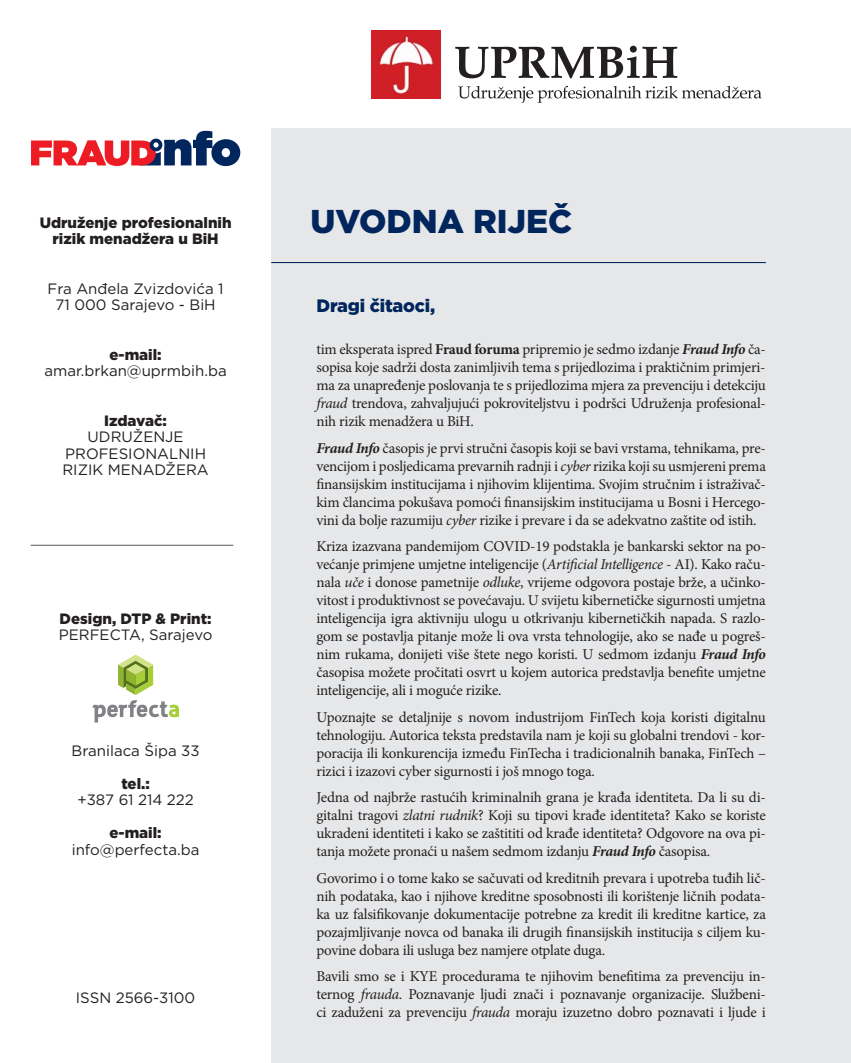
<style>
.page{position:relative;width:851px;height:1063px;background:#fff}
.page>*{position:absolute;margin:0;border:0;box-sizing:border-box;transform-origin:0 0}
.t1{font:900 33px "Gotham";color:#00265d}
.t2{font:900 18px "Gotham";letter-spacing:-.01em;color:#00265d}
.t3{font:15px/18px "Minion Pro";letter-spacing:-.015em;color:#231f20;text-align:justify}
.t4{font:15px/16.5px "Gotham";color:#231f20;text-align:center}
.t5{font:900 15px/16.5px "Gotham";color:#231f20;text-align:center}
.s1{font-weight:700}
.s2{font-weight:700;font-style:italic}
.s3{font-style:italic}
</style>
<div class="page">
<div style="left:271px;top:128px;width:579px;height:935px;background:#e6e7e8"></div>
<svg style="left:31px;top:131px;width:209px;height:35px"></svg>
<img style="left:371px;top:30px;width:391px;height:73px">
<img style="left:518px;top:46px;width:159px;height:32px">
<img style="left:372px;top:31px;width:68px;height:68px">
<hr style="left:271px;top:262px;width:494px;height:1px;background:#00265d">
<hr style="left:31px;top:545px;width:202px;height:1px;background:#636466">
<svg style="left:92px;top:655px;width:87px;height:68px"></svg>
<p class="t5" style="left:40px;top:216px;width:193px">Udruženje profesionalnih rizik menadžera u BiH</p>
<p class="t4" style="left:48px;top:281px;width:177px">Fra Anđela Zvizdovića 1<br>71 000 Sarajevo - BiH</p>
<p class="t5" style="left:109px;top:348px;width:54px">e-mail:</p>
<p class="t4" style="left:44px;top:364px;width:184px">amar.brkan@uprmbih.ba</p>
<p class="t5" style="left:104px;top:414px;width:64px">Izdavač:</p>
<p class="t4" style="left:62px;top:430px;width:148px">UDRUŽENJE<br>PROFESIONALNIH<br>RIZIK MENADŽERA</p>
<p class="t5" style="left:60px;top:612px;width:153px">Design, DTP &amp; Print:</p>
<p class="t4" style="left:59px;top:628px;width:155px">PERFECTA, Sarajevo</p>
<p class="t4" style="left:72px;top:743px;width:129px">Branilaca Šipa 33</p>
<p class="t5" style="left:121px;top:777px;width:30px">tel.:</p>
<p class="t4" style="left:77px;top:793px;width:118px">+387 61 214 222</p>
<p class="t5" style="left:109px;top:826px;width:54px">e-mail:</p>
<p class="t4" style="left:72px;top:842px;width:129px">info@perfecta.ba</p>
<p class="t4" style="left:76px;top:991px;width:121px">ISSN 2566-3100</p>
<h1 class="t1" style="left:310px;top:209px;width:263px">UVODNA RIJEČ</h1>
<p class="t2" style="left:316px;top:299px;width:120px">Dragi čitaoci,</p>
<p class="t3" style="left:316px;top:342px;width:451px">tim eksperata ispred <span class="s1">Fraud foruma</span> pripremio je sedmo izdanje <span class="s2">Fraud Info</span> ča&shy;sopisa koje sadrži dosta zanimljivih tema s prijedlozima i praktičnim primjeri&shy;ma za unapređenje poslovanja te s prijedlozima mjera za prevenciju i detekciju <span class="s3">fraud</span> trendova, zahvaljujući pokroviteljstvu i podršci Udruženja profesional&shy;nih rizik menadžera u BiH.</p>
<p class="t3" style="left:316px;top:440px;width:451px"><span class="s2">Fraud Info</span> časopis je prvi stručni časopis koji se bavi vrstama, tehnikama, pre&shy;vencijom i posljedicama prevarnih radnji i <span class="s3">cyber</span> rizika koji su usmjereni prema finansijskim institucijama i njihovim klijentima. Svojim stručnim i istraživač&shy;kim člancima pokušava pomoći finansijskim institucijama u Bosni i Hercego&shy;vini da bolje razumiju <span class="s3">cyber</span> rizike i prevare i da se adekvatno zaštite od istih.</p>
<p class="t3" style="left:316px;top:539px;width:451px">Kriza izazvana pandemijom COVID-19 podstakla je bankarski sektor na po&shy;većanje primjene umjetne inteligencije (<span class="s3">Artificial Intelligence</span> - AI). Kako raču&shy;nala <span class="s3">uče</span> i donose pametnije <span class="s3">odluke</span>, vrijeme odgovora postaje brže, a učinko&shy;vitost i produktivnost se povećavaju. U svijetu kibernetičke sigurnosti umjetna inteligencija igra aktivniju ulogu u otkrivanju kibernetičkih napada. S razlo&shy;gom se postavlja pitanje može li ova vrsta tehnologije, ako se nađe u pogreš&shy;nim rukama, donijeti više štete nego koristi. U sedmom izdanju <span class="s2">Fraud Info </span>časopisa možete pročitati osvrt u kojem autorica predstavlja benefite umjetne inteligencije, ali i moguće rizike.</p>
<p class="t3" style="left:316px;top:709px;width:451px">Upoznajte se detaljnije s novom industrijom FinTech koja koristi digitalnu tehnologiju. Autorica teksta predstavila nam je koji su globalni trendovi - kor&shy;poracija ili konkurencija između FinTecha i tradicionalnih banaka, FinTech – rizici i izazovi cyber sigurnosti i još mnogo toga.</p>
<p class="t3" style="left:316px;top:790px;width:451px">Jedna od najbrže rastućih kriminalnih grana je krađa identiteta. Da li su di&shy;gitalni tragovi <span class="s3">zlatni rudnik</span>? Koji su tipovi krađe identiteta? Kako se koriste ukradeni identiteti i kako se zaštititi od krađe identiteta? Odgovore na ova pi&shy;tanja možete pronaći u našem sedmom izdanju <span class="s2">Fraud Info</span> časopisa.</p>
<p class="t3" style="left:316px;top:870px;width:451px">Govorimo i o tome kako se sačuvati od kreditnih prevara i upotreba tuđih lič&shy;nih podataka, kao i njihove kreditne sposobnosti ili korištenje ličnih podata&shy;ka uz falsifikovanje dokumentacije potrebne za kredit ili kreditne kartice, za pozajmljivanje novca od banaka ili drugih finansijskih institucija s ciljem ku&shy;povine dobara ili usluga bez namjere otplate duga.</p>
<p class="t3" style="left:316px;top:969px;width:451px">Bavili smo se i KYE procedurama te njihovim benefitima za prevenciju in&shy;ternog <span class="s3">frauda</span>. Poznavanje ljudi znači i poznavanje organizacije. Službeni&shy;ci zaduženi za prevenciju <span class="s3">frauda</span> moraju izuzetno dobro poznavati i ljude i</p>
</div>
